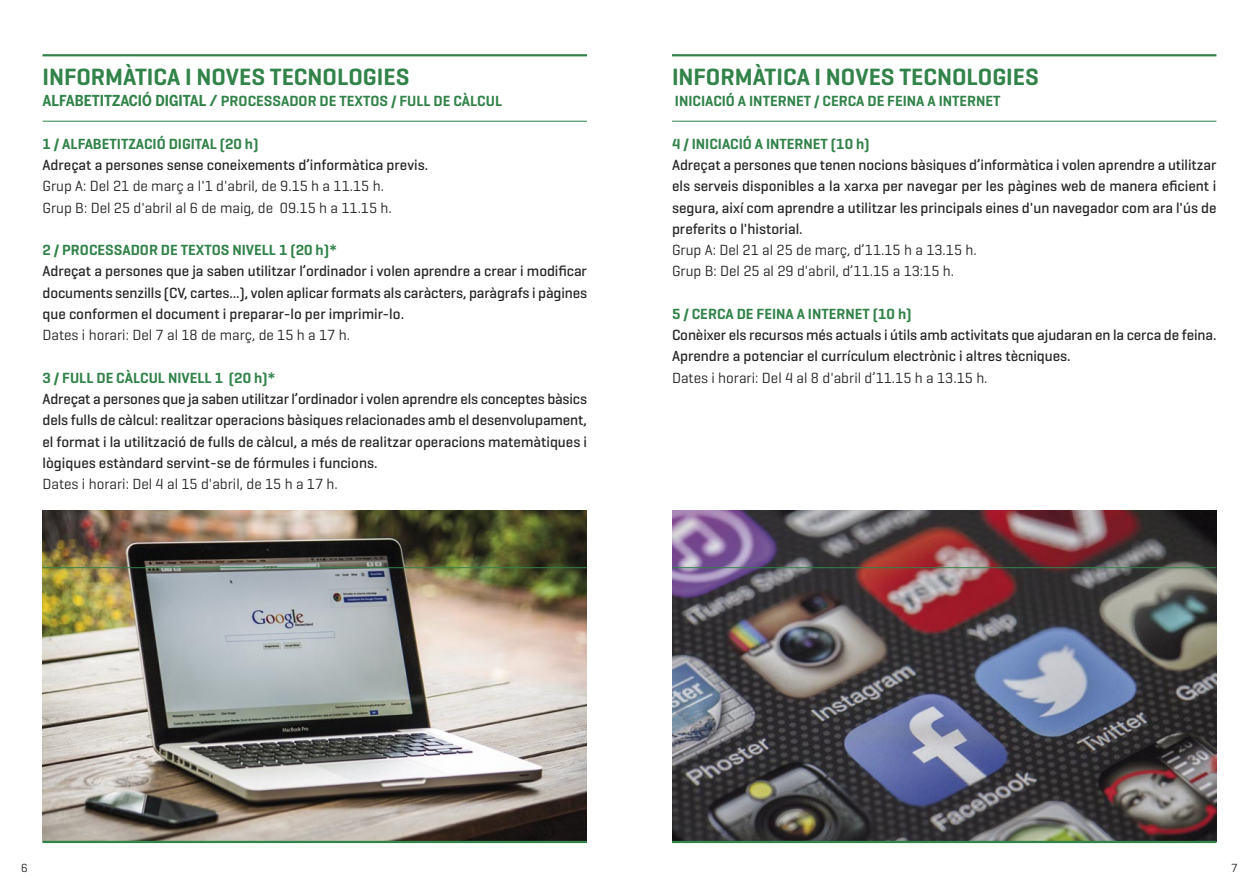
<style>
.page{position:relative;width:1259px;height:893px;background:#fff}
.page>*{position:absolute;margin:0;border:0;box-sizing:border-box;transform-origin:0 0}
.t1{font:600 24px "Geogrotesque";color:#328349}
.t2{font:500 15px/21.3px "Geogrotesque";color:#272526;text-align:justify}
.t3{font:15px "Geogrotesque";color:#272526}
.t4{font:600 15px "Geogrotesque";color:#328349}
.t5{font:12px "Geogrotesque";color:#272526}
.s1{font-family:"Benton Sans Cond";font-weight:700}
</style>
<div class="page">
<img style="left:672px;top:510px;width:544px;height:331px">
<img style="left:43px;top:510px;width:544px;height:331px">
<hr style="left:43px;top:121px;width:544px;height:1px;background:#328349">
<hr style="left:43px;top:567px;width:544px;height:1px;background:#328349">
<hr style="left:43px;top:54px;width:544px;height:2px;background:#328349">
<hr style="left:43px;top:841px;width:544px;height:2px;background:#328349">
<hr style="left:672px;top:567px;width:544px;height:1px;background:#328349">
<hr style="left:672px;top:121px;width:544px;height:1px;background:#328349">
<hr style="left:672px;top:54px;width:544px;height:2px;background:#328349">
<hr style="left:672px;top:841px;width:544px;height:2px;background:#328349">
<p class="t1" style="left:43px;top:68px;width:368px">INFORMÀTICA I NOVES TECNOLOGIES</p>
<p class="t4" style="left:43px;top:96px;width:461px"><span class="s1">ALFABETITZACIÓ DIGITAL /</span> PROCESSADOR DE TEXTOS / FULL DE CÀLCUL</p>
<p class="t4" style="left:43px;top:138px;width:217px">1 / ALFABETITZACIÓ DIGITAL (20 h)</p>
<p class="t2" style="left:43px;top:156px;width:387px">Adreçat a persones sense coneixements d’informàtica previs.</p>
<p class="t3" style="left:43px;top:181px;width:343px">Grup A: Del 21 de març a l'1 d'abril, de 9.15 h a 11.15 h.</p>
<p class="t3" style="left:43px;top:202px;width:351px">Grup B: Del 25 d'abril al 6 de maig, de 09.15 h a 11.15 h.</p>
<p class="t4" style="left:43px;top:245px;width:296px">2 / PROCESSADOR DE TEXTOS NIVELL 1 (20 h)*</p>
<p class="t2" style="left:43px;top:262px;width:546px">Adreçat a persones que ja saben utilitzar l’ordinador i volen aprendre a crear i modificar documents senzills (CV, cartes...), volen aplicar formats als caràcters, paràgrafs i pàgines que conformen el document i preparar-lo per imprimir-lo.</p>
<p class="t3" style="left:43px;top:330px;width:309px">Dates i horari: Del 7 al 18 de març, de 15 h a 17 h.</p>
<p class="t4" style="left:43px;top:372px;width:235px">3 / FULL DE CÀLCUL NIVELL 1 (20 h)*</p>
<p class="t2" style="left:43px;top:390px;width:546px">Adreçat a persones que ja saben utilitzar l’ordinador i volen aprendre els conceptes bàsics dels fulls de càlcul: realitzar operacions bàsiques relacionades amb el desenvolupament, el format i la utilització de fulls de càlcul, a més de realitzar operacions matemàtiques i lògiques estàndard servint-se de fórmules i funcions.</p>
<p class="t3" style="left:43px;top:478px;width:297px">Dates i horari: Del 4 al 15 d'abril, de 15 h a 17 h.</p>
<p class="t1" style="left:672px;top:68px;width:368px">INFORMÀTICA I NOVES TECNOLOGIES</p>
<p class="t4" style="left:675px;top:96px;width:327px">INICIACIÓ A INTERNET / CERCA DE FEINA A INTERNET</p>
<p class="t4" style="left:672px;top:138px;width:199px">4 / INICIACIÓ A INTERNET (10 h)</p>
<p class="t2" style="left:672px;top:156px;width:546px">Adreçat a persones que tenen nocions bàsiques d’informàtica i volen aprendre a utilitzar els serveis disponibles a la xarxa per navegar per les pàgines web de manera eficient i segura, així com aprendre a utilitzar les principals eines d'un navegador com ara l'ús de preferits o l'historial.</p>
<p class="t3" style="left:672px;top:245px;width:306px">Grup A: Del 21 al 25 de març, d’11.15 h a 13.15 h.</p>
<p class="t3" style="left:672px;top:266px;width:284px">Grup B: Del 25 al 29 d'abril, d’11.15 a 13:15 h.</p>
<p class="t4" style="left:672px;top:308px;width:241px">5 / CERCA DE FEINA A INTERNET (10 h)</p>
<p class="t2" style="left:672px;top:326px;width:546px">Conèixer els recursos més actuals i útils amb activitats que ajudaran en la cerca de feina.<br>Aprendre a potenciar el currículum electrònic i altres tècniques.</p>
<p class="t3" style="left:672px;top:372px;width:317px">Dates i horari: Del 4 al 8 d'abril d’11.15 h a 13.15 h.</p>
<p class="t5" style="left:21px;top:863px;width:8px">6</p>
<p class="t5" style="left:1231px;top:863px;width:8px">7</p>
</div>
